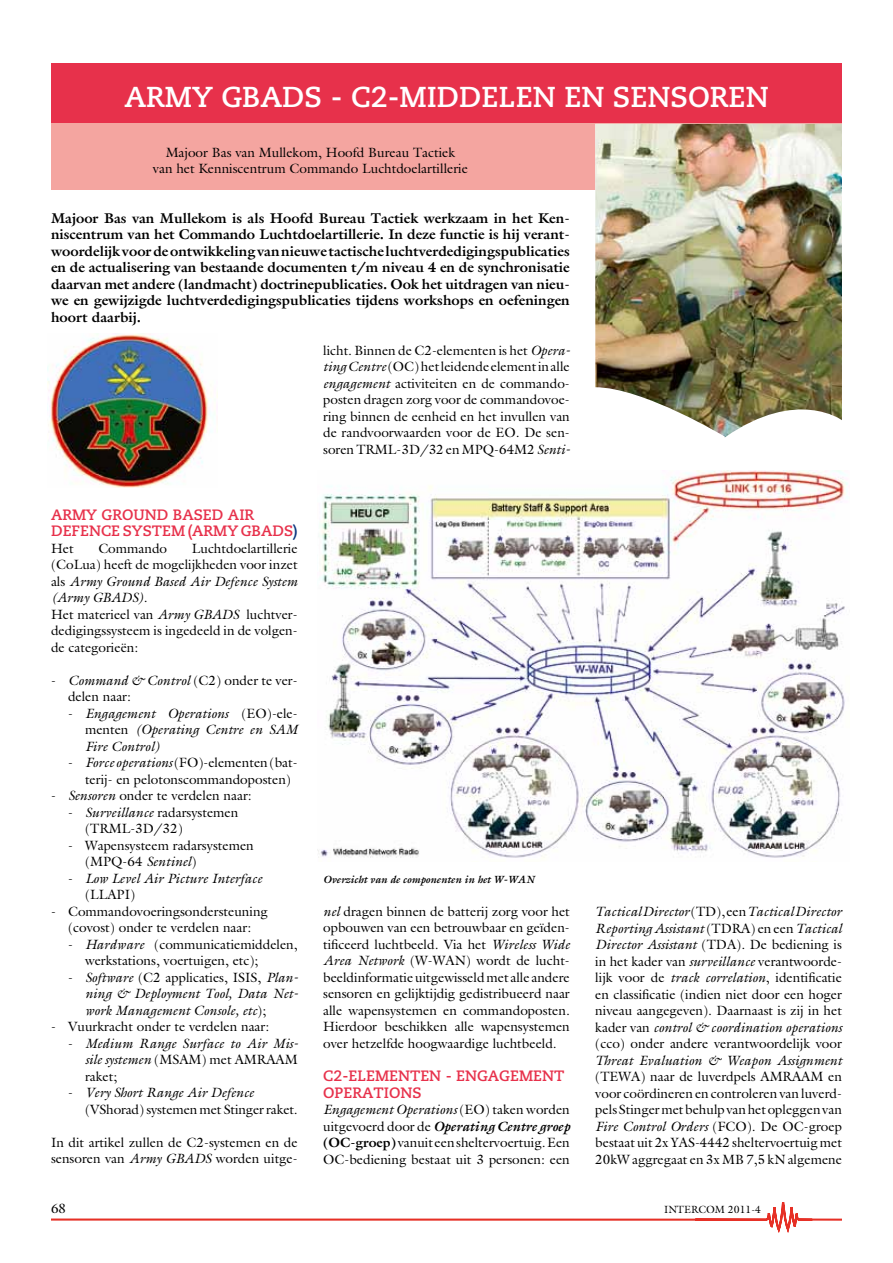
<style>
.page{position:relative;width:893px;height:1263px;background:#fff}
.page>*{position:absolute;margin:0;border:0;box-sizing:border-box;transform-origin:0 0}
.t1{font:700 28.8px "Caecilia";color:#fff}
.t2{font:700 15px/16.5px "Caecilia";color:#e7314b}
.t3{font:700 14.25px/16.5px "Galliard Std";color:#000;text-align:justify}
.t4{font:13.5px/16.5px "Galliard Std";color:#000}
.t5{font:italic 13.5px/16.5px "Galliard Std";color:#000;text-align:justify}
.t6{font:italic 700 10.5px "Galliard Std";color:#000}
.t7{font:10.5px "Galliard Std";color:#000}
.s1{color:#0b367f}
.s2{font-style:italic}
.s3{font-style:normal}
.s4{font-weight:700;font-style:italic}
.s5{font-weight:700}
</style>
<div class="page">
<svg style="left:51px;top:1202px;width:791px;height:31px"></svg>
<div style="left:51px;top:64px;width:791px;height:60px;background:#e7314b"></div>
<div style="left:51px;top:124px;width:791px;height:66px;background:#f4a5a0"></div>
<img style="left:595px;top:124px;width:247px;height:314px">
<img style="left:317px;top:470px;width:531px;height:388px">
<img style="left:48px;top:334px;width:170px;height:154px">
<h1 class="t1" style="left:124px;top:80px;width:45px">ARMY</h1>
<h1 class="t1" style="left:221px;top:80px;width:549px">GBADS - C2-MIDDELEN EN SENSOREN</h1>
<p class="t4" style="left:153px;top:144px;width:317px;text-align:center">Majoor Bas van Mullekom, Hoofd Bureau Tactiek<br>van het Kenniscentrum Commando Luchtdoelartillerie</p>
<p class="t3" style="left:51px;top:210px;width:520px">Majoor Bas van Mullekom is als Hoofd Bureau Tactiek werkzaam in het Ken&shy;niscentrum van het Commando Luchtdoelartillerie. In deze functie is hij verant&shy;woordelijk voor de ontwikkeling van nieuwe tactische luchtverdedigingspublicaties en de actualisering van bestaande documenten t/m niveau 4 en de synchronisatie daarvan met andere (landmacht) doctrinepublicaties. Ook het uitdragen van nieu&shy;we en gewijzigde luchtverdedigingspublicaties tijdens workshops en oefeningen hoort daarbij.</p>
<p class="t2" style="left:51px;top:507px;width:248px">ARMY GROUND BASED AIR<br>DEFENCE SYSTEM (ARMY GBADS<span class="s1">)</span></p>
<p class="t4" style="left:51px;top:540px;width:24px">Het</p>
<p class="t4" style="left:98px;top:540px;width:70px">Commando</p>
<p class="t4" style="left:51px;top:540px;width:248px;text-indent:141px">Luchtdoelartillerie (CoLua) heeft de mogelijkheden voor inzet als <span class="s2">Army Ground Based Air Defence System (Army GBADS)</span>.<br>Het materieel van <span class="s2">Army GBADS</span> luchtver&shy;dedigingssysteem is ingedeeld in de volgen&shy;de categorieën:</p>
<p class="t4" style="left:68px;top:672px;width:231px;text-indent:-17px">- <span class="s2">Command &amp; Control</span> (C2) onder te ver&shy;delen naar:</p>
<p class="t5" style="left:85px;top:705px;width:214px;text-indent:-17px"><span class="s3">-</span> Engagement Operations <span class="s3">(EO)-ele&shy;menten</span> (Operating Centre en SAM Fire Control)</p>
<p class="t4" style="left:85px;top:754px;width:214px;text-indent:-17px">- <span class="s2">Force operations</span> (FO)-elementen (bat&shy;terij- en pelotonscommandoposten)</p>
<p class="t4" style="left:51px;top:787px;width:202px">- <span class="s2">Sensoren</span> onder te verdelen naar:</p>
<p class="t4" style="left:85px;top:804px;width:155px;text-indent:-17px">- <span class="s2">Surveillance</span> radarsystemen (TRML-3D/32)</p>
<p class="t4" style="left:85px;top:837px;width:170px;text-indent:-17px">- Wapensysteem radarsystemen (MPQ-64 <span class="s2">Sentinel</span>)</p>
<p class="t5" style="left:85px;top:870px;width:179px;text-indent:-17px"><span class="s3">-</span> Low Level Air Picture Interface <span class="s3">(LLAPI)</span></p>
<p class="t4" style="left:51px;top:903px;width:218px;text-align:center">- Commandovoeringsondersteuning (covost) onder te verdelen naar:</p>
<p class="t4" style="left:85px;top:936px;width:214px;text-indent:-17px">- <span class="s2">Hardware</span> (communicatiemiddelen, werkstations, voertuigen, etc);</p>
<p class="t5" style="left:85px;top:969px;width:215px;text-indent:-17px"><span class="s3">-</span> Software <span class="s3">(C2 applicaties, ISIS,</span> Plan&shy;ning &amp; Deployment Tool, Data Net&shy;work Management Console, etc<span class="s3">);</span></p>
<p class="t4" style="left:51px;top:1018px;width:220px">- Vuurkracht onder te verdelen naar:</p>
<p class="t5" style="left:85px;top:1035px;width:215px;text-indent:-17px"><span class="s3">-</span> Medium Range Surface to Air Mis&shy;sile systemen <span class="s3">(MSAM) met AMRAAM raket;</span></p>
<p class="t4" style="left:85px;top:1084px;width:214px;text-indent:-17px">- <span class="s2">Very Short Range Air Defence </span>(VShorad) systemen met Stinger raket.</p>
<p class="t4" style="left:51px;top:1134px;width:248px">In dit artikel zullen de C2-systemen en de sensoren van <span class="s2">Army GBADS</span> worden uitge-</p>
<p class="t4" style="left:323px;top:342px;width:249px;text-align:justify">licht. Binnen de C2-elementen is het <span class="s2">Opera&shy;ting Centre</span> (OC) het leidende element in alle <span class="s2">engagement</span> activiteiten en de commando&shy;posten dragen zorg voor de commandovoe&shy;ring binnen de eenheid en het invullen van de randvoorwaarden voor de EO. De sen&shy;soren TRML-3D/32 en MPQ-64M2 <span class="s2">Senti-</span></p>
<p class="t6" style="left:323px;top:873px;width:213px">Overzicht van de componenten in het W-WAN</p>
<p class="t4" style="left:323px;top:903px;width:248px;text-align:justify"><span class="s2">nel</span> dragen binnen de batterij zorg voor het opbouwen van een betrouwbaar en geïden&shy;tificeerd luchtbeeld. Via het <span class="s2">Wireless Wide Area Network</span> (W-WAN) wordt de lucht&shy;beeldinformatie uitgewisseld met alle andere sensoren en gelijktijdig gedistribueerd naar alle wapensystemen en commandoposten.<br>Hierdoor beschikken alle wapensystemen over hetzelfde hoogwaardige luchtbeeld.</p>
<p class="t2" style="left:323px;top:1068px;width:166px">C2-ELEMENTEN - ENGAG</p>
<p class="t2" style="left:510px;top:1068px;width:56px">EMENT</p>
<p class="t2" style="left:323px;top:1084px;width:100px">OPERATIONS</p>
<p class="t4" style="left:323px;top:1101px;width:248px;text-align:justify"><span class="s2">Engagement Operations</span> (EO) taken worden uitgevoerd door de <span class="s4">Operating Centre groep </span><span class="s5">(OC-groep)</span> vanuit een sheltervoertuig. Een OC-bediening bestaat uit 3 personen: een</p>
<p class="t4" style="left:595px;top:903px;width:248px;text-align:justify"><span class="s2">Tactical Director</span> (TD), een <span class="s2">Tactical Director Reporting Assistant</span> (TDRA) en een <span class="s2">Tactical Director Assistant</span> (TDA). De bediening is in het kader van <span class="s2">surveillance</span> verantwoorde&shy;lijk voor de <span class="s2">track correlation</span>, identificatie en classificatie (indien niet door een hoger niveau aangegeven). Daarnaast is zij in het kader van <span class="s2">control &amp; coordination operations </span>(cco) onder andere verantwoordelijk voor</p>
<p class="t5" style="left:595px;top:1051px;width:248px">Threat Evaluation &amp; Weapon Assignment</p>
<p class="t4" style="left:595px;top:1068px;width:248px;text-align:justify">(TEWA) naar de luverdpels AMRAAM en voor coördineren en controleren van luverd&shy;pels Stinger met behulp van het opleggen van <span class="s2">Fire Control Orders</span> (FCO). De OC-groep bestaat uit 2x YAS-4442 sheltervoertuig met 20kW aggregaat en 3x MB 7,5 kN algemene</p>
<p class="t4" style="left:51px;top:1200px;width:17px">68</p>
<p class="t7" style="left:664px;top:1203px;width:99px">INTERCOM 2011-4</p>
</div>
